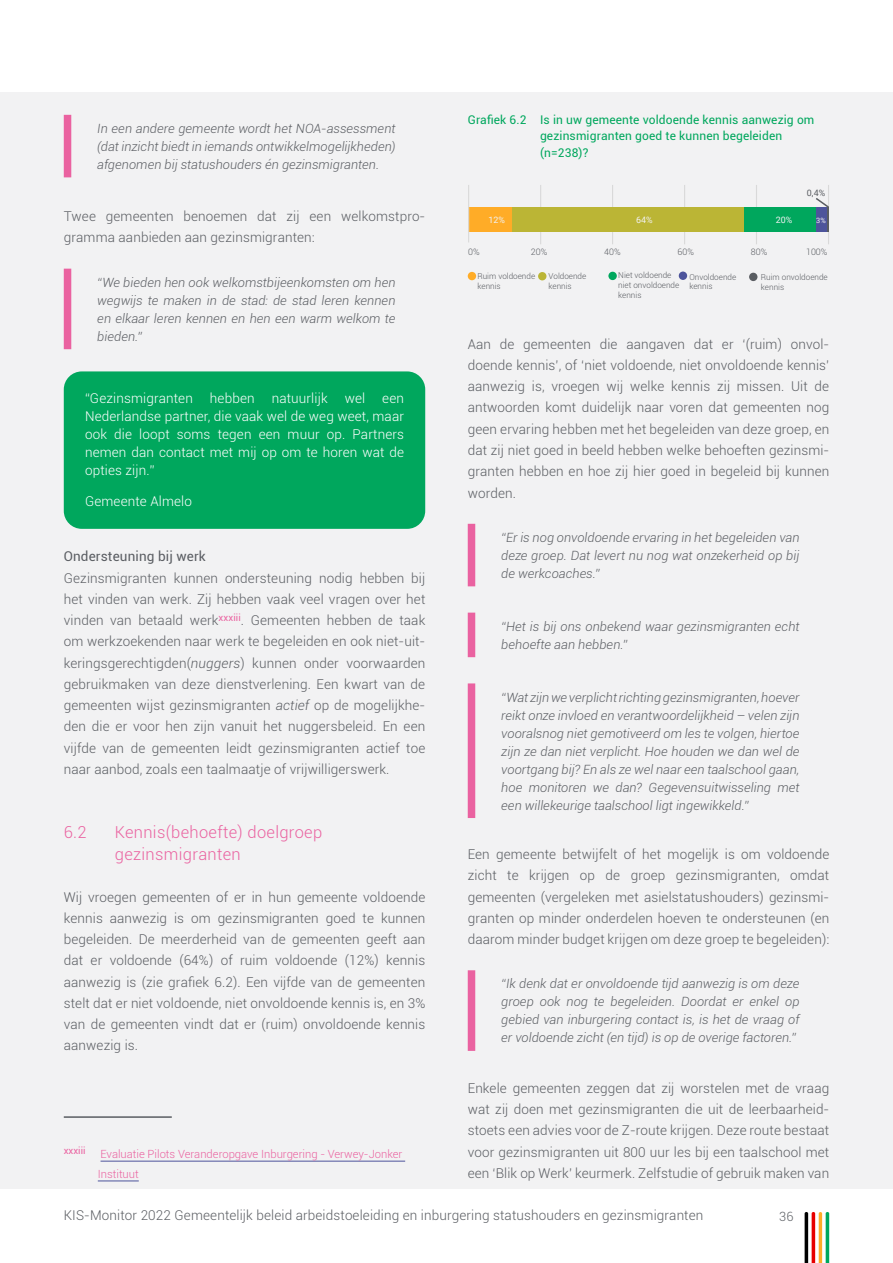
<style>
.page{position:relative;width:893px;height:1263px;background:#fff}
.page>*{position:absolute;margin:0;border:0;box-sizing:border-box;transform-origin:0 0}
.t1{font:300 16.5px/22.5px "Roboto";letter-spacing:.02em;color:#ea62a0}
.Broodtekst{font:300 13.5px/21.3px "Roboto";letter-spacing:.01em;color:#5a5d62;text-align:justify}
.Rozekadertekst{font:300 13.5px/18px "Roboto";letter-spacing:.01em;color:#fff;text-align:justify}
._3e_onderverdeling{font:13.5px "Roboto";letter-spacing:.01em;color:#5a5d62}
.Citaat__-_tekst{font:italic 300 12.75px/18px "Roboto";letter-spacing:.005em;color:#5a5d62;text-align:justify}
.t2{font:300 12.75px "Roboto";color:#5a5d62}
.Grafiektekst{font:12px/16.5px "Roboto";letter-spacing:.01em;color:#00a75d}
.Voetnoot{font:300 11.25px/19.8px "Roboto";color:#ea62a0}
.Voetnoot-2{font:9.6px "Roboto";color:#ea62a0}
.t3{font:300 8.85px "Roboto";letter-spacing:.005em;color:#5a5d62}
.t4{font:8.85px "Roboto";color:#f2f2f3}
.t5{font:8.85px "Roboto";color:#5a5d62}
.t6{font:300 8.1px/9.8px "Roboto";color:#5a5d62}
.t7{font:7.35px "Roboto";color:#f2f2f3}
.s1{font-style:italic}
</style>
<div class="page">
<div style="left:0;top:92px;width:893px;height:1096px;background:#f2f2f3"></div>
<svg style="left:805px;top:1212px;width:24px;height:51px"></svg>
<div style="left:468px;top:524px;width:7px;height:62px;background:#ea62a0"></div>
<div style="left:468px;top:613px;width:7px;height:44px;background:#ea62a0"></div>
<div style="left:468px;top:683px;width:7px;height:135px;background:#ea62a0"></div>
<div style="left:468px;top:970px;width:7px;height:81px;background:#ea62a0"></div>
<hr style="left:540px;top:185px;width:1px;height:59px;background:#d9d9d9">
<hr style="left:612px;top:185px;width:1px;height:59px;background:#d9d9d9">
<hr style="left:684px;top:185px;width:1px;height:59px;background:#d9d9d9">
<hr style="left:756px;top:185px;width:1px;height:59px;background:#d9d9d9">
<hr style="left:828px;top:185px;width:1px;height:59px;background:#d9d9d9">
<div style="left:469px;top:207px;width:43px;height:25px;background:#ffac27"></div>
<div style="left:512px;top:207px;width:232px;height:25px;background:#bbb535"></div>
<div style="left:744px;top:207px;width:72px;height:25px;background:#00a75d"></div>
<hr style="left:468px;top:185px;width:1px;height:57px;background:#d9d9d9">
<div style="left:608px;top:272px;width:9px;height:8px;background:#00a75d;border-radius:50%"></div>
<div style="left:468px;top:272px;width:8px;height:8px;background:#ffac27;border-radius:50%"></div>
<div style="left:538px;top:272px;width:8px;height:8px;background:#bbb535;border-radius:50%"></div>
<div style="left:679px;top:272px;width:8px;height:8px;background:#4d549b;border-radius:50%"></div>
<div style="left:749px;top:273px;width:8px;height:8px;background:#5a5d62;border-radius:50%"></div>
<svg style="left:816px;top:198px;width:13px;height:34px"></svg>
<div style="left:64px;top:115px;width:7px;height:62px;background:#ea62a0"></div>
<div style="left:64px;top:269px;width:7px;height:80px;background:#ea62a0"></div>
<hr style="left:64px;top:1116px;width:108px;height:2px;background:#5a5d62">
<hr style="left:101px;top:1161px;width:304px;height:1px;background:#4d549b">
<hr style="left:98px;top:1180px;width:41px;height:1px;background:#4d549b">
<div style="left:64px;top:371px;width:361px;height:158px;background:#00a75d;border-radius:18px"></div>
<p class="Citaat__-_tekst" style="left:97px;top:119px;width:300px">In een andere gemeente wordt het NOA-assessment (dat inzicht biedt in iemands ontwikkelmogelijkheden) afgenomen bij statushouders én gezinsmigranten.</p>
<p class="Broodtekst" style="left:64px;top:205px;width:363px">Twee gemeenten benoemen dat zij een welkomstpro&shy;gramma aanbieden aan gezinsmigranten:</p>
<p class="Citaat__-_tekst" style="left:97px;top:273px;width:300px">“We bieden hen ook welkomstbijeenkomsten om hen wegwijs te maken in de stad: de stad leren kennen en elkaar leren kennen en hen een warm welkom te bieden.”</p>
<p class="Rozekadertekst" style="left:85px;top:389px;width:109px">“Gezinsmigranten</p>
<p class="Rozekadertekst" style="left:210px;top:389px;width:46px">hebben</p>
<p class="Rozekadertekst" style="left:272px;top:389px;width:57px">natuurlijk</p>
<p class="Rozekadertekst" style="left:345px;top:389px;width:22px">wel</p>
<p class="Rozekadertekst" style="left:85px;top:389px;width:321px;text-indent:297px">een Nederlandse partner, die vaak wel de weg weet, maar ook die loopt soms tegen een muur op. Partners nemen dan contact met mij op om te horen wat de opties zijn.”</p>
<p class="Rozekadertekst" style="left:85px;top:491px;width:108px">Gemeente Almelo</p>
<p class="_3e_onderverdeling" style="left:64px;top:547px;width:144px">Ondersteuning bij werk</p>
<p class="Broodtekst" style="left:64px;top:567px;width:363px">Gezinsmigranten kunnen ondersteuning nodig hebben bij het vinden van werk. Zij hebben vaak veel vragen over het vinden van betaald werk<sup>xxxiii</sup>. Gemeenten hebben de taak om werkzoekenden naar werk te begeleiden en ook niet-uit&shy;keringsgerechtigden(<span class="s1">nuggers</span>) kunnen onder voorwaarden gebruikmaken van deze dienstverlening. Een kwart van de gemeenten wijst gezinsmigranten <span class="s1">actief</span> op de mogelijkhe&shy;den die er voor hen zijn vanuit het nuggersbeleid. En een vijfde van de gemeenten leidt gezinsmigranten actief toe naar aanbod, zoals een taalmaatje of vrijwilligerswerk.</p>
<p class="t1" style="left:64px;top:820px;width:24px">6.2</p>
<p class="t1" style="left:115px;top:820px;width:209px">Kennis(behoefte) doelgroep gezinsmigranten</p>
<p class="Broodtekst" style="left:64px;top:886px;width:363px">Wij vroegen gemeenten of er in hun gemeente voldoende kennis aanwezig is om gezinsmigranten goed te kunnen begeleiden. De meerderheid van de gemeenten geeft aan dat er voldoende (64%) of ruim voldoende (12%) kennis aanwezig is (zie grafiek 6.2). Een vijfde van de gemeenten stelt dat er niet voldoende, niet onvoldoende kennis is, en 3% van de gemeenten vindt dat er (ruim) onvoldoende kennis aanwezig is.</p>
<p class="Voetnoot-2" style="left:64px;top:1144px;width:23px">xxxiii</p>
<p class="Voetnoot" style="left:98px;top:1144px;width:306px">Evaluatie Pilots Veranderopgave Inburgering - Verwey-Jonker<br>Instituut</p>
<p class="Grafiektekst" style="left:540px;top:111px;width:276px;text-indent:-72px">Grafiek 6.2 Is in uw gemeente voldoende kennis aanwezig om gezinsmigranten goed te kunnen begeleiden (n=238)?</p>
<p class="t4" style="left:488px;top:214px;width:18px">12%</p>
<p class="t4" style="left:636px;top:214px;width:18px">64%</p>
<p class="t5" style="left:807px;top:186px;width:20px">0,4%</p>
<p class="t4" style="left:776px;top:214px;width:18px">20%</p>
<p class="t7" style="left:816px;top:216px;width:11px">3%</p>
<p class="t3" style="left:468px;top:246px;width:13px">0%</p>
<p class="t3" style="left:531px;top:246px;width:18px">20%</p>
<p class="t3" style="left:604px;top:246px;width:18px">40%</p>
<p class="t3" style="left:677px;top:246px;width:18px">60%</p>
<p class="t3" style="left:751px;top:246px;width:18px">80%</p>
<p class="t3" style="left:806px;top:246px;width:23px">100%</p>
<p class="t6" style="left:477px;top:271px;width:59px">Ruim voldoende kennis</p>
<p class="t6" style="left:548px;top:271px;width:39px">Voldoende kennis</p>
<p class="t6" style="left:618px;top:270px;width:63px">Niet voldoende niet onvoldoende kennis</p>
<p class="t6" style="left:689px;top:271px;width:48px">Onvoldoende kennis</p>
<p class="t6" style="left:761px;top:272px;width:68px">Ruim onvoldoende kennis</p>
<p class="Broodtekst" style="left:468px;top:333px;width:363px">Aan de gemeenten die aangaven dat er ‘(ruim) onvol&shy;doende kennis’, of ‘niet voldoende, niet onvoldoende kennis’ aanwezig is, vroegen wij welke kennis zij missen. Uit de antwoorden komt duidelijk naar voren dat gemeenten nog geen ervaring hebben met het begeleiden van deze groep, en dat zij niet goed in beeld hebben welke behoeften gezinsmi&shy;granten hebben en hoe zij hier goed in begeleid bij kunnen worden.</p>
<p class="Citaat__-_tekst" style="left:501px;top:528px;width:300px">“Er is nog onvoldoende ervaring in het begeleiden van deze groep. Dat levert nu nog wat onzekerheid op bij de werkcoaches.”</p>
<p class="Citaat__-_tekst" style="left:501px;top:617px;width:300px">“Het is bij ons onbekend waar gezinsmigranten echt behoefte aan hebben.”</p>
<p class="Citaat__-_tekst" style="left:501px;top:687px;width:300px">“Wat zijn we verplicht richting gezinsmigranten, hoever reikt onze invloed en verantwoordelijkheid – velen zijn vooralsnog niet gemotiveerd om les te volgen, hiertoe zijn ze dan niet verplicht. Hoe houden we dan wel de voortgang bij? En als ze wel naar een taalschool gaan, hoe monitoren we dan? Gegevensuitwisseling met een willekeurige taalschool ligt ingewikkeld.”</p>
<p class="Broodtekst" style="left:468px;top:843px;width:363px">Een gemeente betwijfelt of het mogelijk is om voldoende zicht te krijgen op de groep gezinsmigranten, omdat gemeenten (vergeleken met asielstatushouders) gezinsmi&shy;granten op minder onderdelen hoeven te ondersteunen (en daarom minder budget krijgen om deze groep te begeleiden):</p>
<p class="Citaat__-_tekst" style="left:501px;top:974px;width:300px">“Ik denk dat er onvoldoende tijd aanwezig is om deze groep ook nog te begeleiden. Doordat er enkel op gebied van inburgering contact is, is het de vraag of er voldoende zicht (en tijd) is op de overige factoren.”</p>
<p class="Broodtekst" style="left:468px;top:1077px;width:363px">Enkele gemeenten zeggen dat zij worstelen met de vraag wat zij doen met gezinsmigranten die uit de leerbaarheid&shy;stoets een advies voor de Z-route krijgen. Deze route bestaat voor gezinsmigranten uit 800 uur les bij een taalschool met een ‘Blik op Werk’ keurmerk. Zelfstudie of gebruik maken van</p>
<p class="Broodtekst" style="left:64px;top:1204px;width:641px">KIS-Monitor 2022 Gemeentelijk beleid arbeidstoeleiding en inburgering statushouders en gezinsmigranten</p>
<p class="t2" style="left:779px;top:1207px;width:16px">36</p>
</div>
